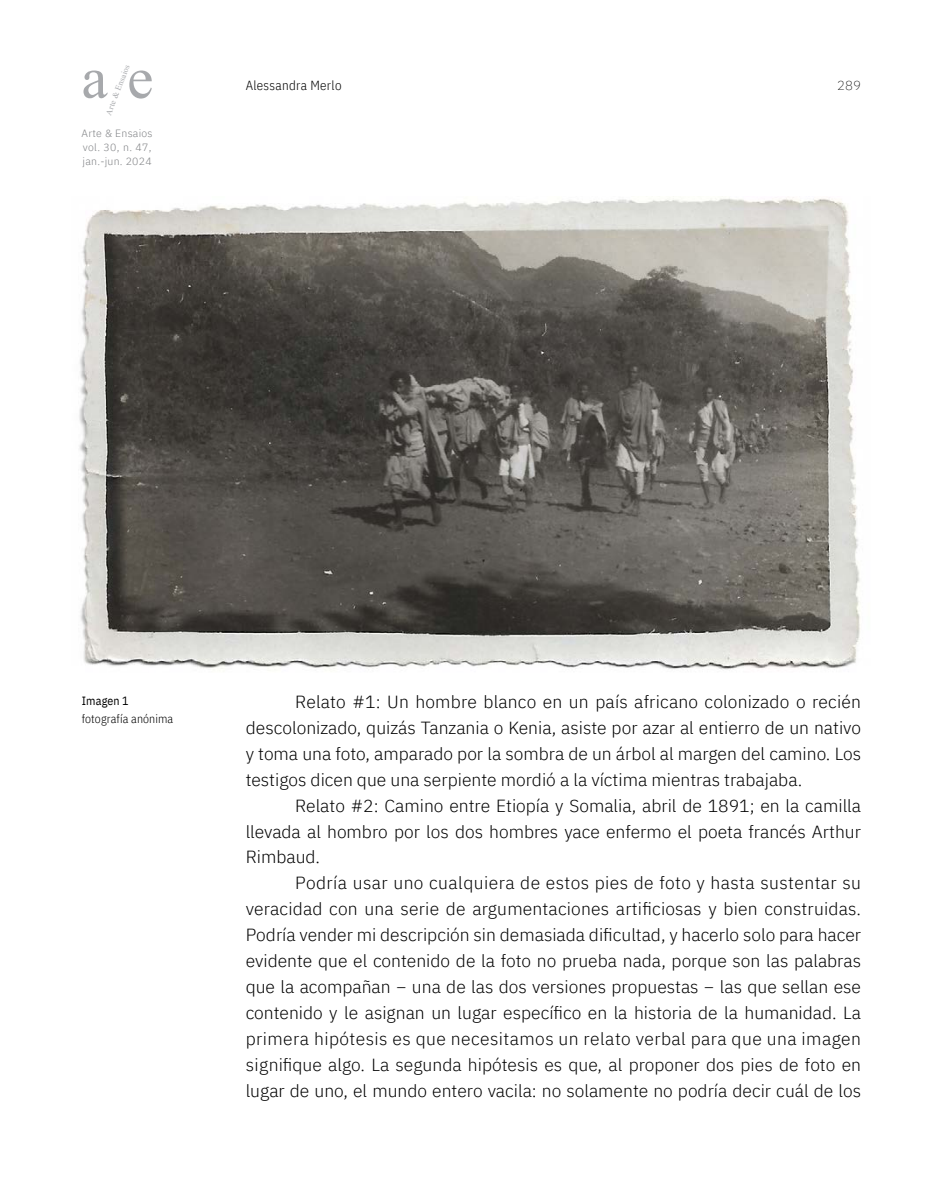
<style>
.page{position:relative;width:943px;height:1191px;background:#fff}
.page>*{position:absolute;margin:0;border:0;box-sizing:border-box;transform-origin:0 0}
.t1{font:59.15px "Times New Roman";color:#a7a9ac}
.t2{font:300 17.5px/25.9px "IBM Plex Sans";color:#000;text-align:justify}
.t3{font:300 13.12px "IBM Plex Sans Cond";letter-spacing:.025em;color:#000}
.t4{font:200 13.12px "IBM Plex Sans";color:#000}
.t5{font:300 11.9px "IBM Plex Sans Cond";letter-spacing:.01em;color:#000}
.t6{font:11.9px "IBM Plex Sans Cond";letter-spacing:.01em;color:#000}
.t7{font:300 10.5px/14px "IBM Plex Sans";letter-spacing:.025em;color:#808285;text-align:justify}
.t8{font:8.4px "Times New Roman";color:#a7a9ac}
</style>
<div class="page">
<img style="left:79px;top:196px;width:781px;height:474px">
<p class="t8" style="left:103px;top:112px;width:55px;rotate:-69deg">Arte &amp; Ensaios</p>
<p class="t7" style="left:82px;top:125px;width:72px">Arte &amp; Ensaios vol. 30, n. 47, jan.-jun. 2024</p>
<h1 class="t1" style="left:81px;top:36px;width:73px">a e</h1>
<p class="t3" style="left:246px;top:76px;width:97px">Alessandra Merlo</p>
<p class="t4" style="left:837px;top:75px;width:25px">289</p>
<p class="t6" style="left:82px;top:691px;width:48px">Imagen 1</p>
<p class="t5" style="left:82px;top:709px;width:93px">fotografía anónima</p>
<p class="t2" style="left:246px;top:687px;width:617px;text-indent:50px">Relato #1: Un hombre blanco en un país africano colonizado o recién descolonizado, quizás Tanzania o Kenia, asiste por azar al entierro de un nativo y toma una foto, amparado por la sombra de un árbol al margen del camino. Los testigos dicen que una serpiente mordió a la víctima mientras trabajaba.</p>
<p class="t2" style="left:246px;top:791px;width:617px;text-indent:50px">Relato #2: Camino entre Etiopía y Somalia, abril de 1891; en la camilla llevada al hombro por los dos hombres yace enfermo el poeta francés Arthur Rimbaud.</p>
<p class="t2" style="left:246px;top:868px;width:617px;text-indent:50px">Podría usar uno cualquiera de estos pies de foto y hasta sustentar su veracidad con una serie de argumentaciones artificiosas y bien construidas.<br>Podría vender mi descripción sin demasiada dificultad, y hacerlo solo para hacer evidente que el contenido de la foto no prueba nada, porque son las palabras que la acompañan − una de las dos versiones propuestas − las que sellan ese contenido y le asignan un lugar específico en la historia de la humanidad. La primera hipótesis es que necesitamos un relato verbal para que una imagen signifique algo. La segunda hipótesis es que, al proponer dos pies de foto en lugar de uno, el mundo entero vacila: no solamente no podría decir cuál de los</p>
</div>
